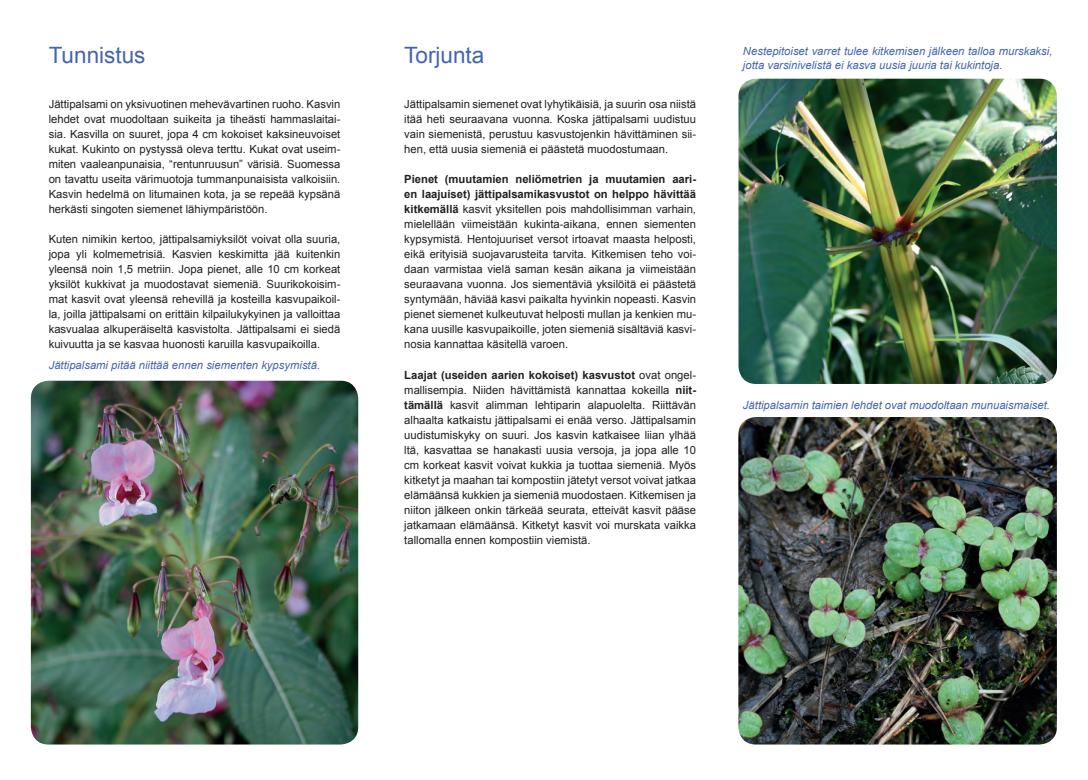
<style>
.page{position:relative;width:1088px;height:780px;background:#fff}
.page>*{position:absolute;margin:0;border:0;box-sizing:border-box;transform-origin:0 0}
.t1{font:22.5px "Arial";color:#4365b0}
.t2{font:11.25px/15px "Arial";color:#231f20;text-align:justify}
.t3{font:italic 11.25px/13.5px "Arial";color:#4365b0}
.s1{font-weight:700}
</style>
<div class="page">
<img style="left:738px;top:79px;width:319px;height:305px">
<img style="left:738px;top:417px;width:319px;height:327px">
<img style="left:31px;top:380px;width:327px;height:364px">
<h1 class="t1" style="left:49px;top:41px;width:98px">Tunnistus</h1>
<p class="t2" style="left:49px;top:97px;width:293px">Jättipalsami on yksivuotinen mehevävartinen ruoho. Kasvin lehdet ovat muodoltaan suikeita ja tiheästi hammaslaitai&shy;sia. Kasvilla on suuret, jopa 4 cm kokoiset kaksineuvoiset kukat. Kukinto on pystyssä oleva terttu. Kukat ovat useim&shy;miten vaaleanpunaisia, “rentunruusun” värisiä. Suomessa on tavattu useita värimuotoja tummanpunaisista valkoisiin.<br>Kasvin hedelmä on litumainen kota, ja se repeää kypsänä herkästi singoten siemenet lähiympäristöön.</p>
<p class="t2" style="left:49px;top:232px;width:293px">Kuten nimikin kertoo, jättipalsamiyksilöt voivat olla suuria, jopa yli kolmemetrisiä. Kasvien keskimitta jää kuitenkin yleensä noin 1,5 metriin. Jopa pienet, alle 10 cm korkeat yksilöt kukkivat ja muodostavat siemeniä. Suurikokoisim&shy;mat kasvit ovat yleensä rehevillä ja kosteilla kasvupaikoil&shy;la, joilla jättipalsami on erittäin kilpailukykyinen ja valloittaa kasvualaa alkuperäiseltä kasvistolta. Jättipalsami ei siedä kuivuutta ja se kasvaa huonosti karuilla kasvupaikoilla.</p>
<p class="t3" style="left:49px;top:358px;width:273px">Jättipalsami pitää niittää ennen siementen kypsymistä.</p>
<h1 class="t1" style="left:404px;top:41px;width:82px">Torjunta</h1>
<p class="t2" style="left:404px;top:97px;width:293px">Jättipalsamin siemenet ovat lyhytikäisiä, ja suurin osa niistä itää heti seuraavana vuonna. Koska jättipalsami uudistuu vain siemenistä, perustuu kasvustojenkin hävittäminen sii&shy;hen, että uusia siemeniä ei päästetä muodostumaan.</p>
<p class="t2" style="left:404px;top:172px;width:293px"><span class="s1">Pienet (muutamien neliömetrien ja muutamien aari&shy;en laajuiset) jättipalsamikasvustot on helppo hävittää kitkemällä</span> kasvit yksitellen pois mahdollisimman varhain, mielellään viimeistään kukinta-aikana, ennen siementen kypsymistä. Hentojuuriset versot irtoavat maasta helposti, eikä erityisiä suojavarusteita tarvita. Kitkemisen teho voi&shy;daan varmistaa vielä saman kesän aikana ja viimeistään seuraavana vuonna. Jos siementäviä yksilöitä ei päästetä syntymään, häviää kasvi paikalta hyvinkin nopeasti. Kasvin pienet siemenet kulkeutuvat helposti mullan ja kenkien mu&shy;kana uusille kasvupaikoille, joten siemeniä sisältäviä kasvi&shy;nosia kannattaa käsitellä varoen.</p>
<p class="t2" style="left:404px;top:367px;width:293px"><span class="s1">Laajat (useiden aarien kokoiset) kasvustot</span> ovat ongel&shy;mallisempia. Niiden hävittämistä kannattaa kokeilla <span class="s1">niit&shy;tämällä</span> kasvit alimman lehtiparin alapuolelta. Riittävän alhaalta katkaistu jättipalsami ei enää verso. Jättipalsamin uudistumiskyky on suuri. Jos kasvin katkaisee liian ylhää ltä, kasvattaa se hanakasti uusia versoja, ja jopa alle 10 cm korkeat kasvit voivat kukkia ja tuottaa siemeniä. Myös kitketyt ja maahan tai kompostiin jätetyt versot voivat jatkaa elämäänsä kukkien ja siemeniä muodostaen. Kitkemisen ja niiton jälkeen onkin tärkeää seurata, etteivät kasvit pääse jatkamaan elämäänsä. Kitketyt kasvit voi murskata vaikka tallomalla ennen kompostiin viemistä.</p>
<p class="t3" style="left:743px;top:45px;width:311px">Nestepitoiset varret tulee kitkemisen jälkeen talloa murskaksi, jotta varsinivelistä ei kasva uusia juuria tai kukintoja.</p>
<p class="t3" style="left:743px;top:398px;width:309px">Jättipalsamin taimien lehdet ovat muodoltaan munuaismaiset.</p>
</div>
